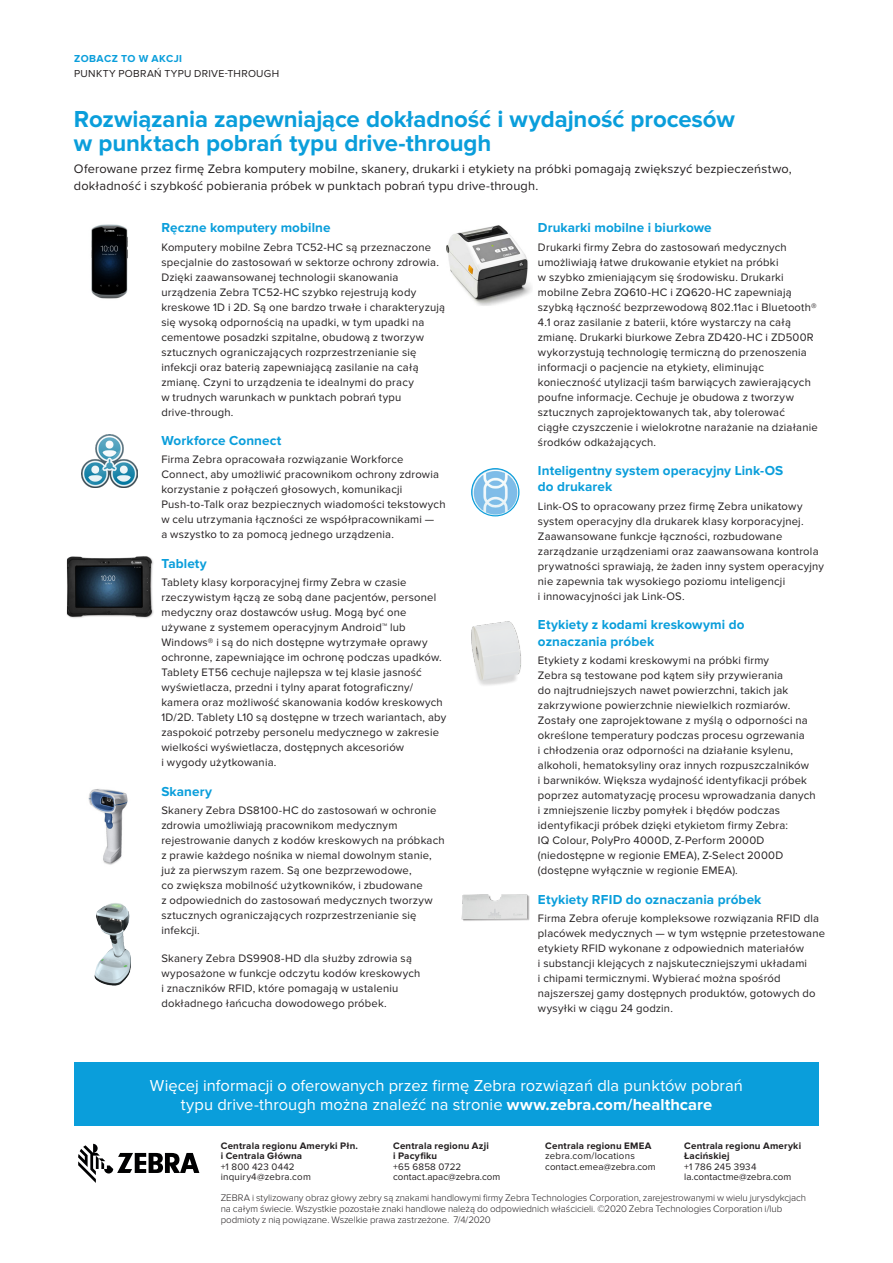
<style>
.page{position:relative;width:893px;height:1263px;background:#fff}
.page>*{position:absolute;margin:0;border:0;box-sizing:border-box;transform-origin:0 0}
.Heading{font:700 24px/24px "Proxima Nova";letter-spacing:-.005em;color:#0a9edb}
.CTA-Call_To_Action{font:16.5px/19.5px "Proxima Nova";color:#fff;text-align:center}
.Subhead-2{font:700 13.5px/16.5px "Proxima Nova";letter-spacing:.01em;color:#0a9edb}
.Body{font:12.75px/16.5px "Proxima Nova";letter-spacing:.015em;color:#231f20}
.Body-2{font:11.25px/15px "Proxima Nova";letter-spacing:.02em;color:#231f20}
.t1{font:10.5px "Proxima Nova";letter-spacing:.03em;color:#231f20}
.Collateral_Type{font:700 10.5px "Proxima Nova";letter-spacing:.04em;color:#0a9edb}
.Legal{font:300 9.75px/10.5px "Proxima Nova";letter-spacing:-.01em;color:#231f20}
.Legal-2{font:9.75px "Proxima Nova";letter-spacing:.01em;color:#231f20}
.Legal-3{font:700 9.75px/10.5px "Proxima Nova";letter-spacing:.02em;color:#231f20}
.s1{font-weight:700}
</style>
<div class="page">
<img style="left:91px;top:224px;width:37px;height:75px">
<img style="left:88px;top:789px;width:40px;height:76px">
<svg style="left:78px;top:1144px;width:121px;height:39px"></svg>
<div style="left:74px;top:1062px;width:745px;height:64px;background:#0a9edb"></div>
<img style="left:472px;top:469px;width:47px;height:47px;border-radius:24px">
<div style="left:471px;top:468px;width:48px;height:48px;border:1px solid #0a9edb;border-radius:50%"></div>
<img style="left:81px;top:434px;width:57px;height:53px">
<img style="left:446px;top:225px;width:86px;height:81px">
<img style="left:471px;top:621px;width:50px;height:65px">
<img style="left:461px;top:894px;width:69px;height:27px">
<img style="left:94px;top:903px;width:37px;height:83px">
<div style="left:67px;top:555px;width:88px;height:64px;background:#231f20;opacity:.34"></div>
<img style="left:67px;top:555px;width:85px;height:64px">
<p class="Collateral_Type" style="left:74px;top:53px;width:109px">ZOBACZ TO W AKCJI</p>
<p class="t1" style="left:74px;top:67px;width:206px">PUNKTY POBRAŃ TYPU DRIVE-THROUGH</p>
<p class="Heading" style="left:74px;top:108px;width:662px">Rozwiązania zapewniające dokładność i wydajność procesów w punktach pobrań typu drive-through</p>
<p class="Body" style="left:74px;top:161px;width:719px">Oferowane przez firmę Zebra komputery mobilne, skanery, drukarki i etykiety na próbki pomagają zwiększyć bezpieczeństwo, dokładność i szybkość pobierania próbek w punktach pobrań typu drive-through.</p>
<p class="Subhead-2" style="left:538px;top:220px;width:175px">Drukarki mobilne i biurkowe</p>
<p class="Body-2" style="left:538px;top:239px;width:281px">Drukarki firmy Zebra do zastosowań medycznych umożliwiają łatwe drukowanie etykiet na próbki<br>w szybko zmieniającym się środowisku. Drukarki mobilne Zebra ZQ610-HC i ZQ620-HC zapewniają szybką łączność bezprzewodową 802.11ac i Bluetooth® 4.1 oraz zasilanie z baterii, które wystarczy na całą zmianę. Drukarki biurkowe Zebra ZD420-HC i ZD500R wykorzystują technologię termiczną do przenoszenia informacji o pacjencie na etykiety, eliminując konieczność utylizacji taśm barwiących zawierających poufne informacje. Cechuje je obudowa z tworzyw sztucznych zaprojektowanych tak, aby tolerować ciągłe czyszczenie i wielokrotne narażanie na działanie środków odkażających.</p>
<p class="Subhead-2" style="left:538px;top:462px;width:247px">Inteligentny system operacyjny Link-OS do drukarek</p>
<p class="Body-2" style="left:538px;top:499px;width:288px">Link-OS to opracowany przez firmę Zebra unikatowy system operacyjny dla drukarek klasy korporacyjnej.<br>Zaawansowane funkcje łączności, rozbudowane zarządzanie urządzeniami oraz zaawansowana kontrola prywatności sprawiają, że żaden inny system operacyjny nie zapewnia tak wysokiego poziomu inteligencji<br>i innowacyjności jak Link-OS.</p>
<p class="Subhead-2" style="left:538px;top:617px;width:208px">Etykiety z kodami kreskowymi do oznaczania próbek</p>
<p class="Body-2" style="left:538px;top:653px;width:279px">Etykiety z kodami kreskowymi na próbki firmy<br>Zebra są testowane pod kątem siły przywierania<br>do najtrudniejszych nawet powierzchni, takich jak zakrzywione powierzchnie niewielkich rozmiarów.<br>Zostały one zaprojektowane z myślą o odporności na określone temperatury podczas procesu ogrzewania<br>i chłodzenia oraz odporności na działanie ksylenu, alkoholi, hematoksyliny oraz innych rozpuszczalników<br>i barwników. Większa wydajność identyfikacji próbek poprzez automatyzację procesu wprowadzania danych i zmniejszenie liczby pomyłek i błędów podczas identyfikacji próbek dzięki etykietom firmy Zebra:<br>IQ Colour, PolyPro 4000D, Z-Perform 2000D (niedostępne w regionie EMEA), Z-Select 2000D (dostępne wyłącznie w regionie EMEA).</p>
<p class="Subhead-2" style="left:538px;top:891px;width:225px">Etykiety RFID do oznaczania próbek</p>
<p class="Body-2" style="left:538px;top:911px;width:289px">Firma Zebra oferuje kompleksowe rozwiązania RFID dla placówek medycznych — w tym wstępnie przetestowane etykiety RFID wykonane z odpowiednich materiałów<br>i substancji klejących z najskuteczniejszymi układami<br>i chipami termicznymi. Wybierać można spośród najszerszej gamy dostępnych produktów, gotowych do wysyłki w ciągu 24 godzin.</p>
<p class="Subhead-2" style="left:161px;top:220px;width:171px">Ręczne komputery mobilne</p>
<p class="Body-2" style="left:161px;top:239px;width:285px">Komputery mobilne Zebra TC52-HC są przeznaczone specjalnie do zastosowań w sektorze ochrony zdrowia.<br>Dzięki zaawansowanej technologii skanowania urządzenia Zebra TC52-HC szybko rejestrują kody kreskowe 1D i 2D. Są one bardzo trwałe i charakteryzują się wysoką odpornością na upadki, w tym upadki na cementowe posadzki szpitalne, obudową z tworzyw sztucznych ograniczających rozprzestrzenianie się infekcji oraz baterią zapewniającą zasilanie na całą zmianę. Czyni to urządzenia te idealnymi do pracy<br>w trudnych warunkach w punktach pobrań typu drive-through.</p>
<p class="Subhead-2" style="left:161px;top:432px;width:122px">Workforce Connect</p>
<p class="Body-2" style="left:161px;top:452px;width:286px">Firma Zebra opracowała rozwiązanie Workforce Connect, aby umożliwić pracownikom ochrony zdrowia korzystanie z połączeń głosowych, komunikacji Push-to-Talk oraz bezpiecznych wiadomości tekstowych w celu utrzymania łączności ze współpracownikami —<br>a wszystko to za pomocą jednego urządzenia.</p>
<p class="Subhead-2" style="left:161px;top:555px;width:47px">Tablety</p>
<p class="Body-2" style="left:161px;top:575px;width:286px">Tablety klasy korporacyjnej firmy Zebra w czasie rzeczywistym łączą ze sobą dane pacjentów, personel medyczny oraz dostawców usług. Mogą być one używane z systemem operacyjnym Android™ lub Windows® i są do nich dostępne wytrzymałe oprawy ochronne, zapewniające im ochronę podczas upadków.<br>Tablety ET56 cechuje najlepsza w tej klasie jasność wyświetlacza, przedni i tylny aparat fotograficzny/ kamera oraz możliwość skanowania kodów kreskowych 1D/2D. Tablety L10 są dostępne w trzech wariantach, aby zaspokoić potrzeby personelu medycznego w zakresie wielkości wyświetlacza, dostępnych akcesoriów<br>i wygody użytkowania.</p>
<p class="Subhead-2" style="left:161px;top:783px;width:52px">Skanery</p>
<p class="Body-2" style="left:161px;top:803px;width:285px">Skanery Zebra DS8100-HC do zastosowań w ochronie zdrowia umożliwiają pracownikom medycznym rejestrowanie danych z kodów kreskowych na próbkach z prawie każdego nośnika w niemal dowolnym stanie, już za pierwszym razem. Są one bezprzewodowe,<br>co zwiększa mobilność użytkowników, i zbudowane<br>z odpowiednich do zastosowań medycznych tworzyw sztucznych ograniczających rozprzestrzenianie się infekcji.</p>
<p class="Body-2" style="left:161px;top:950px;width:260px">Skanery Zebra DS9908-HD dla służby zdrowia są wyposażone w funkcje odczytu kodów kreskowych i znaczników RFID, które pomagają w ustaleniu dokładnego łańcucha dowodowego próbek.</p>
<p class="CTA-Call_To_Action" style="left:150px;top:1076px;width:595px">Więcej informacji o oferowanych przez firmę Zebra rozwiązań dla punktów pobrań typu drive-through można znaleźć na stronie <span class="s1">www.zebra.com/healthcare</span></p>
<p class="Legal-3" style="left:221px;top:1140px;width:139px">Centrala regionu Ameryki Płn. i Centrala Główna</p>
<p class="Legal-2" style="left:221px;top:1161px;width:75px">+1 800 423 0442</p>
<p class="Legal-2" style="left:221px;top:1171px;width:92px">inquiry4@zebra.com</p>
<p class="Legal-3" style="left:393px;top:1140px;width:97px">Centrala regionu Azji i Pacyfiku</p>
<p class="Legal-2" style="left:393px;top:1161px;width:70px">+65 6858 0722</p>
<p class="Legal-2" style="left:393px;top:1171px;width:109px">contact.apac@zebra.com</p>
<p class="Legal-3" style="left:545px;top:1140px;width:108px">Centrala regionu EMEA</p>
<p class="Legal-2" style="left:545px;top:1150px;width:91px">zebra.com/locations</p>
<p class="Legal-2" style="left:545px;top:1161px;width:112px">contact.emea@zebra.com</p>
<p class="Legal-3" style="left:684px;top:1140px;width:118px">Centrala regionu Ameryki<br>Łacińskiej</p>
<p class="Legal-2" style="left:684px;top:1161px;width:74px">+1 786 245 3934</p>
<p class="Legal-2" style="left:684px;top:1171px;width:109px">la.contactme@zebra.com</p>
<p class="Legal" style="left:221px;top:1193px;width:587px">ZEBRA i stylizowany obraz głowy zebry są znakami handlowymi firmy Zebra Technologies Corporation, zarejestrowanymi w wielu jurysdykcjach na całym świecie. Wszystkie pozostałe znaki handlowe należą do odpowiednich właścicieli. ©2020 Zebra Technologies Corporation i/lub podmioty z nią powiązane. Wszelkie prawa zastrzeżone. 7/4/2020</p>
</div>
